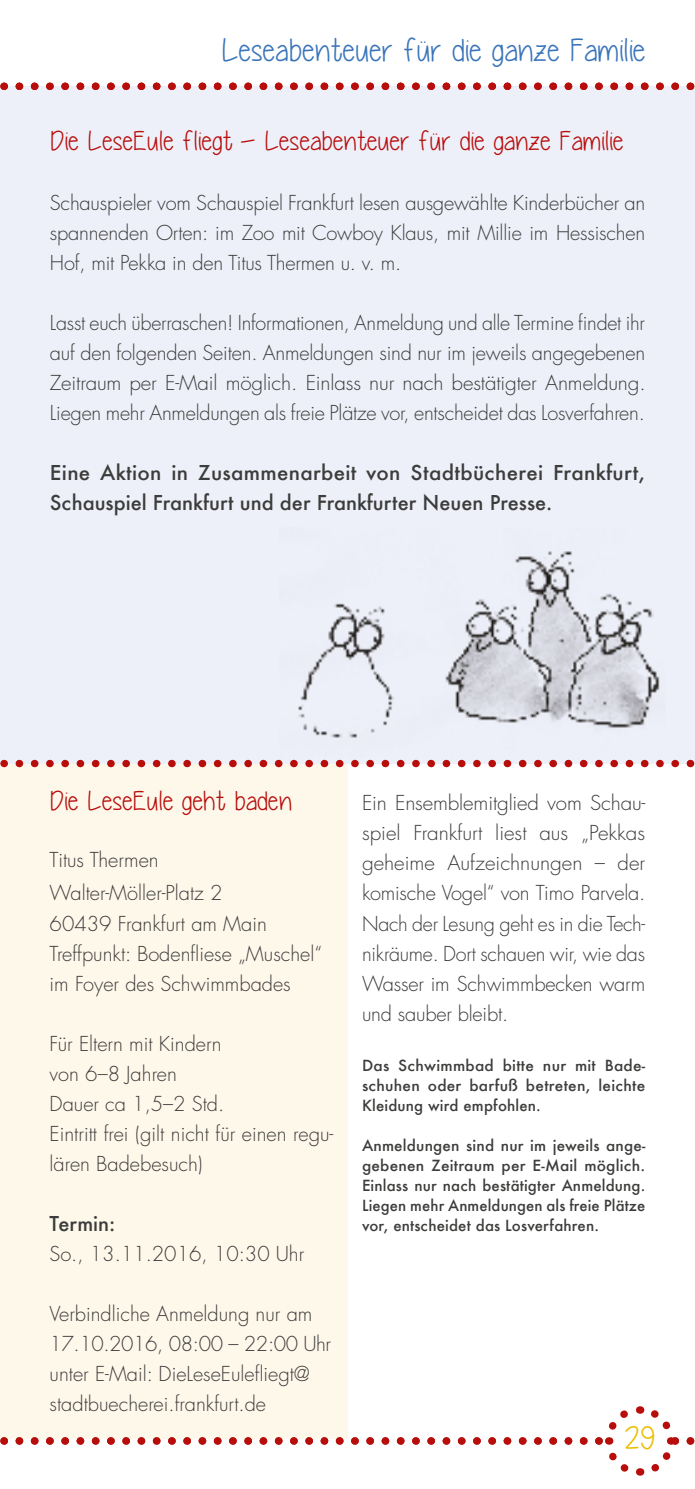
<style>
.page{position:relative;width:695px;height:1489px;background:#fff}
.page>*{position:absolute;margin:0;border:0;box-sizing:border-box;transform-origin:0 0}
.t1{font:32.5px "Yummy Cupcakes";letter-spacing:.02em;color:#3974b9}
.t2{font:32.5px "Yummy Cupcakes";color:#ebbd00}
.t3{font:27.5px "Yummy Cupcakes";letter-spacing:.02em;color:#b70e0c}
.t4{font:300 20px/30px "Futura LT Pro";color:#3c3c3b}
.t5{font:500 20px/30px "Futura";letter-spacing:.01em;color:#3c3c3b}
.t6{font:500 15px/20px "Futura";letter-spacing:.01em;color:#3c3c3b;text-align:justify}
</style>
<div class="page">
<div style="left:0;top:763px;width:347px;height:676px;background:#fef8eb"></div>
<div style="left:0;top:86px;width:694px;height:677px;background:#eef0f9"></div>
<svg style="left:0;top:83px;width:695px;height:7px"></svg>
<svg style="left:0;top:1401px;width:695px;height:75px"></svg>
<svg style="left:0;top:759px;width:695px;height:8px"></svg>
<img style="left:298px;top:551px;width:362px;height:187px">
<h1 class="t1" style="left:222px;top:32px;width:425px">Leseabenteuer für die ganze Familie</h1>
<h2 class="t3" style="left:50px;top:126px;width:184px">Die LeseEule fliegt</h2>
<h2 class="t3" style="left:242px;top:113px;width:15px">_</h2>
<h2 class="t3" style="left:265px;top:126px;width:360px">Leseabenteuer für die ganze Familie</h2>
<p class="t4" style="left:50px;top:188px;width:596px;text-align:justify">Schauspieler vom Schauspiel Frankfurt lesen ausgewählte Kinderbücher an spannenden Orten: im Zoo mit Cowboy Klaus, mit Millie im Hessischen Hof, mit Pekka in den Titus Thermen u. v. m.</p>
<p class="t4" style="left:50px;top:308px;width:597px;text-align:justify">Lasst euch überraschen! Informationen, Anmeldung und alle Termine findet ihr auf den folgenden Seiten. Anmeldungen sind nur im jeweils angegebenen Zeitraum per E-Mail möglich. Einlass nur nach bestätigter Anmeldung.<br>Liegen mehr Anmeldungen als freie Plätze vor, entscheidet das Losverfahren.</p>
<p class="t5" style="left:50px;top:457px;width:596px">Eine Aktion in Zusammenarbeit von Stadtbücherei Frankfurt,<br>Schauspiel Frankfurt und der Frankfurter Neuen Presse.</p>
<h2 class="t3" style="left:50px;top:786px;width:243px">Die LeseEule geht baden</h2>
<p class="t4" style="left:50px;top:843px;width:174px;line-height:33px">Titus Thermen<br>Walter-Möller-Platz 2</p>
<p class="t4" style="left:50px;top:908px;width:274px">60439 Frankfurt am Main<br>Treffpunkt: Bodenfliese „Muschel“ im Foyer des Schwimmbades</p>
<p class="t4" style="left:50px;top:1028px;width:285px">Für Eltern mit Kindern<br>von 6–8 Jahren<br>Dauer ca 1,5–2 Std.<br>Eintritt frei (gilt nicht für einen regu&shy;lären Badebesuch)</p>
<p class="t5" style="left:50px;top:1207px;width:67px">Termin:</p>
<p class="t4" style="left:50px;top:1238px;width:256px">So., 13.11.2016, 10:30 Uhr</p>
<p class="t4" style="left:50px;top:1298px;width:283px">Verbindliche Anmeldung nur am<br>17.10.2016, 08:00 – 22:00 Uhr unter E-Mail: DieLeseEulefliegt@ stadtbuecherei.frankfurt.de</p>
<p class="t4" style="left:362px;top:788px;width:285px;text-align:justify">Ein Ensemblemitglied vom Schau&shy;spiel Frankfurt liest aus „Pekkas geheime Aufzeichnungen – der komische Vogel“ von Timo Parvela.<br>Nach der Lesung geht es in die Tech&shy;nikräume. Dort schauen wir, wie das Wasser im Schwimmbecken warm und sauber bleibt.</p>
<p class="t6" style="left:362px;top:1054px;width:285px">Das Schwimmbad bitte nur mit Bade&shy;schuhen oder barfuß betreten, leichte Kleidung wird empfohlen.</p>
<p class="t6" style="left:362px;top:1134px;width:285px">Anmeldungen sind nur im jeweils ange&shy;gebenen Zeitraum per E-Mail möglich.<br>Einlass nur nach bestätigter Anmeldung.<br>Liegen mehr Anmeldungen als freie Plätze vor, entscheidet das Losverfahren.</p>
<h1 class="t2" style="left:622px;top:1419px;width:34px">29</h1>
</div>
